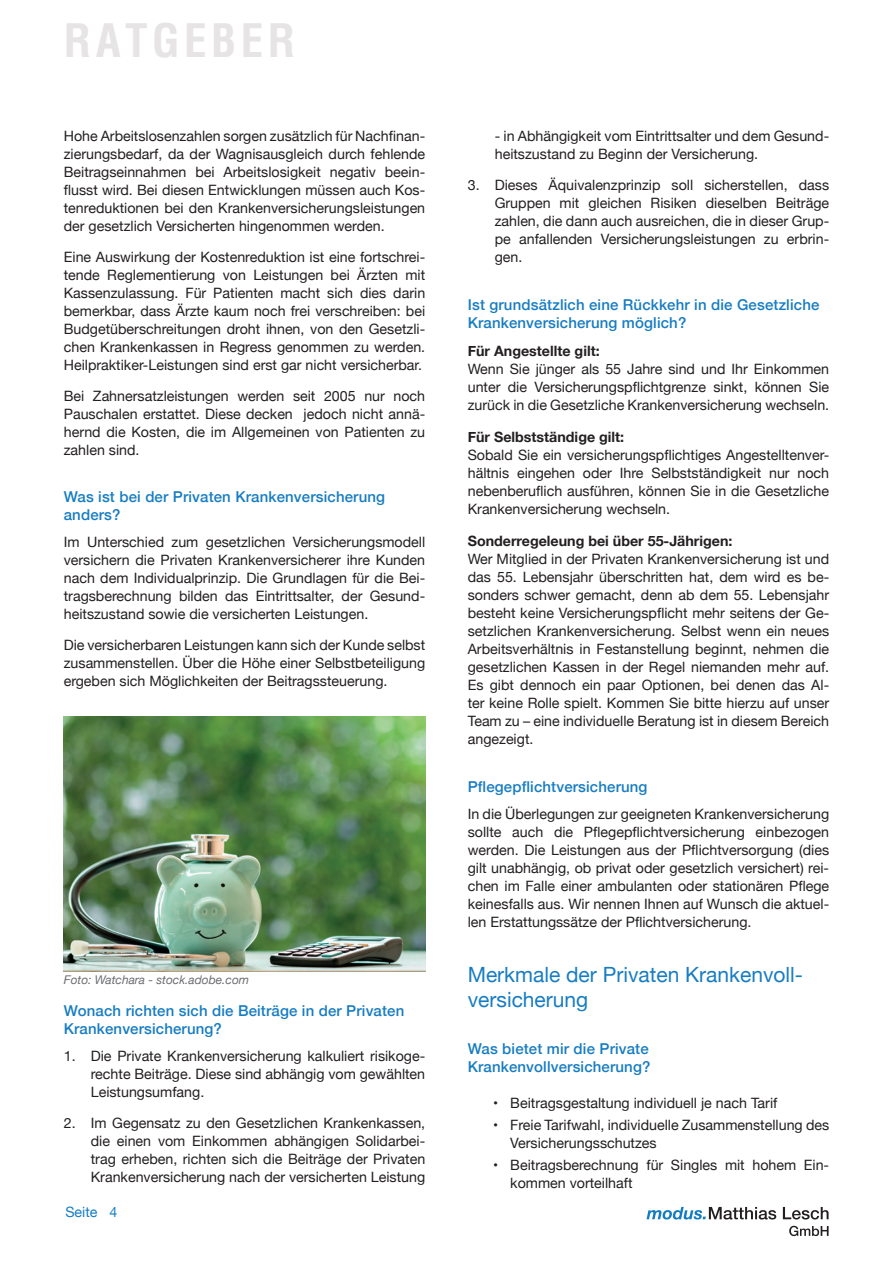
<style>
.page{position:relative;width:893px;height:1263px;background:#fff}
.page>*{position:absolute;margin:0;border:0;box-sizing:border-box;transform-origin:0 0}
.t1{font:700 condensed 45px "Helvetica";letter-spacing:.1em;color:#e6e4e5}
.t2{font:21px/25.2px "Helvetica Neue";color:#177dc2}
.t3{font:500 15px/18px "Helvetica Neue";letter-spacing:.01em;color:#177dc2}
.t4{font:14.25px/18px "Helvetica Neue";color:#231f20;text-align:justify}
.t5{font:700 14.25px "Helvetica Neue";color:#231f20}
.t6{font:14.25px "Helvetica Neue";color:#147dc2}
.t7{font:italic 12px "Helvetica Neue";color:#6c6d70}
</style>
<div class="page">
<svg style="left:789px;top:1226px;width:40px;height:10px"></svg>
<svg style="left:646px;top:1207px;width:182px;height:12px"></svg>
<img style="left:64px;top:716px;width:361px;height:255px">
<h1 class="t1" style="left:64px;top:11px;width:233px">RATGEBER</h1>
<p class="t4" style="left:64px;top:128px;width:363px">Hohe Arbeitslosenzahlen sorgen zusätzlich für Nachfinan&shy;zierungsbedarf, da der Wagnisausgleich durch fehlende Beitragseinnahmen bei Arbeitslosigkeit negativ beein&shy;flusst wird. Bei diesen Entwicklungen müssen auch Kos&shy;tenreduktionen bei den Krankenversicherungsleistungen der gesetzlich Versicherten hingenommen werden.</p>
<p class="t4" style="left:64px;top:249px;width:363px">Eine Auswirkung der Kostenreduktion ist eine fortschrei&shy;tende Reglementierung von Leistungen bei Ärzten mit Kassenzulassung. Für Patienten macht sich dies darin bemerkbar, dass Ärzte kaum noch frei verschreiben: bei Budgetüberschreitungen droht ihnen, von den Gesetzli&shy;chen Krankenkassen in Regress genommen zu werden.<br>Heilpraktiker-Leistungen sind erst gar nicht versicherbar.</p>
<p class="t4" style="left:64px;top:387px;width:363px">Bei Zahnersatzleistungen werden seit 2005 nur noch Pauschalen erstattet. Diese decken jedoch nicht annä&shy;hernd die Kosten, die im Allgemeinen von Patienten zu zahlen sind.</p>
<p class="t3" style="left:64px;top:487px;width:323px">Was ist bei der Privaten Krankenversicherung anders?</p>
<p class="t4" style="left:64px;top:534px;width:363px">Im Unterschied zum gesetzlichen Versicherungsmodell versichern die Privaten Krankenversicherer ihre Kunden nach dem Individualprinzip. Die Grundlagen für die Bei&shy;tragsberechnung bilden das Eintrittsalter, der Gesund&shy;heitszustand sowie die versicherten Leistungen.</p>
<p class="t4" style="left:64px;top:636px;width:363px">Die versicherbaren Leistungen kann sich der Kunde selbst zusammenstellen. Über die Höhe einer Selbstbeteiligung ergeben sich Möglichkeiten der Beitragssteuerung.</p>
<p class="t7" style="left:64px;top:971px;width:187px">Foto: Watchara - stock.adobe.com</p>
<p class="t3" style="left:64px;top:1001px;width:342px">Wonach richten sich die Beiträge in der Privaten<br>Krankenversicherung?</p>
<p class="t4" style="left:91px;top:1047px;width:336px;text-indent:-27px">1. Die Private Krankenversicherung kalkuliert risikoge&shy;rechte Beiträge. Diese sind abhängig vom gewählten Leistungsumfang.</p>
<p class="t4" style="left:91px;top:1114px;width:336px;text-indent:-27px">2. Im Gegensatz zu den Gesetzlichen Krankenkassen, die einen vom Einkommen abhängigen Solidarbei&shy;trag erheben, richten sich die Beiträge der Privaten Krankenversicherung nach der versicherten Leistung</p>
<p class="t6" style="left:65px;top:1202px;width:54px">Seite 4</p>
<p class="t4" style="left:495px;top:128px;width:336px">- in Abhängigkeit vom Eintrittsalter und dem Gesund&shy;heitszustand zu Beginn der Versicherung.</p>
<p class="t4" style="left:495px;top:177px;width:336px;text-indent:-27px">3. Dieses Äquivalenzprinzip soll sicherstellen, dass Gruppen mit gleichen Risiken dieselben Beiträge zahlen, die dann auch ausreichen, die in dieser Grup&shy;pe anfallenden Versicherungsleistungen zu erbrin&shy;gen.</p>
<p class="t3" style="left:468px;top:294px;width:353px">Ist grundsätzlich eine Rückkehr in die Gesetzliche<br>Krankenversicherung möglich?</p>
<p class="t5" style="left:468px;top:339px;width:133px">Für Angestellte gilt:</p>
<p class="t4" style="left:468px;top:360px;width:363px">Wenn Sie jünger als 55 Jahre sind und Ihr Einkommen unter die Versicherungspflichtgrenze sinkt, können Sie zurück in die Gesetzliche Krankenversicherung wechseln.</p>
<p class="t5" style="left:468px;top:426px;width:158px">Für Selbstständige gilt:</p>
<p class="t4" style="left:468px;top:447px;width:363px">Sobald Sie ein versicherungspflichtiges Angestelltenver&shy;hältnis eingehen oder Ihre Selbstständigkeit nur noch nebenberuflich ausführen, können Sie in die Gesetzliche Krankenversicherung wechseln.</p>
<p class="t5" style="left:468px;top:530px;width:266px">Sonderregeleung bei über 55-Jährigen:</p>
<p class="t4" style="left:468px;top:551px;width:363px">Wer Mitglied in der Privaten Krankenversicherung ist und das 55. Lebensjahr überschritten hat, dem wird es be&shy;sonders schwer gemacht, denn ab dem 55. Lebensjahr besteht keine Versicherungspflicht mehr seitens der Ge&shy;setzlichen Krankenversicherung. Selbst wenn ein neues Arbeitsverhältnis in Festanstellung beginnt, nehmen die gesetzlichen Kassen in der Regel niemanden mehr auf.<br>Es gibt dennoch ein paar Optionen, bei denen das Al&shy;ter keine Rolle spielt. Kommen Sie bitte hierzu auf unser Team zu – eine individuelle Beratung ist in diesem Bereich angezeigt.</p>
<p class="t3" style="left:468px;top:776px;width:181px">Pflegepflichtversicherung</p>
<p class="t4" style="left:468px;top:805px;width:363px">In die Überlegungen zur geeigneten Krankenversicherung sollte auch die Pflegepflichtversicherung einbezogen werden. Die Leistungen aus der Pflichtversorgung (dies gilt unabhängig, ob privat oder gesetzlich versichert) rei&shy;chen im Falle einer ambulanten oder stationären Pflege keinesfalls aus. Wir nennen Ihnen auf Wunsch die aktuel&shy;len Erstattungssätze der Pflichtversicherung.</p>
<h2 class="t2" style="left:468px;top:963px;width:337px">Merkmale der Privaten Krankenvoll&shy;versicherung</h2>
<p class="t3" style="left:468px;top:1039px;width:184px">Was bietet mir die Private<br>Krankenvollversicherung?</p>
<p class="t4" style="left:493px;top:1094px;width:286px">• Beitragsgestaltung individuell je nach Tarif</p>
<p class="t4" style="left:510px;top:1116px;width:320px;text-indent:-17px">• Freie Tarifwahl, individuelle Zusammenstellung des<br>Versicherungsschutzes</p>
<p class="t4" style="left:510px;top:1157px;width:320px;text-indent:-17px">• Beitragsberechnung für Singles mit hohem Ein&shy;kommen vorteilhaft</p>
</div>
